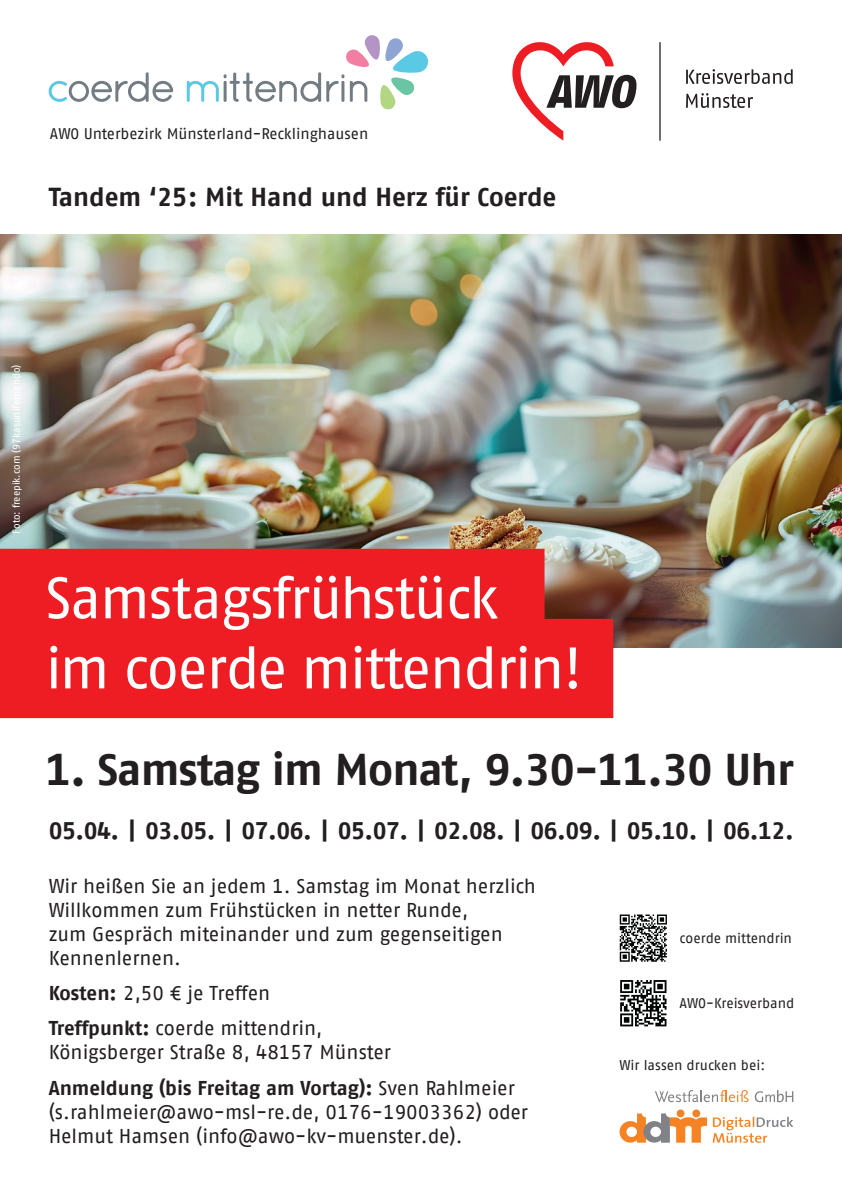
<style>
.page{position:relative;width:842px;height:1191px;background:#fff}
.page>*{position:absolute;margin:0;border:0;box-sizing:border-box;transform-origin:0 0}
.t1{font:58.4px/70px "AWO Fago Office";letter-spacing:-.03em;color:#fff}
.t2{font:700 44.4px "AWO Fago Office";letter-spacing:-.02em;color:#231f20}
.t3{font:700 26px "AWO Fago Office";color:#231f20}
.t4{font:700 24px "AWO Fago Office";letter-spacing:-.02em;color:#231f20}
.t5{font:20px/24px "AWO Fago Office";color:#231f20}
.t6{font:15.4px "AWO Fago Office";color:#231f20}
.t7{font:14px "AWO Fago Office";color:#231f20}
.t8{font:10px "AWO Fago Office";color:#fff}
.s1{color:#ee1d23}
.s2{font-weight:700}
</style>
<div class="page">
<img style="left:0;top:234px;width:842px;height:414px">
<div style="left:0;top:549px;width:544px;height:99px;background:#ee1d23"></div>
<div style="left:0;top:619px;width:613px;height:99px;background:#ee1d23"></div>
<svg style="left:512px;top:42px;width:124px;height:99px"></svg>
<hr style="left:659px;top:42px;width:2px;height:99px;background:#231f20">
<svg style="left:686px;top:93px;width:67px;height:15px"></svg>
<svg style="left:686px;top:69px;width:107px;height:15px"></svg>
<svg style="left:49px;top:35px;width:379px;height:74px"></svg>
<div style="left:677px;top:1109px;width:7px;height:8px;background:#f58324;border-radius:50%"></div>
<div style="left:692px;top:1109px;width:8px;height:8px;background:#f58324;border-radius:50%"></div>
<svg style="left:619px;top:1113px;width:88px;height:29px"></svg>
<svg style="left:713px;top:1116px;width:80px;height:26px"></svg>
<svg style="left:655px;top:1090px;width:93px;height:12px"></svg>
<svg style="left:755px;top:1090px;width:38px;height:12px"></svg>
<svg style="left:619px;top:914px;width:47px;height:48px"></svg>
<svg style="left:620px;top:914px;width:47px;height:47px"></svg>
<svg style="left:620px;top:980px;width:47px;height:47px"></svg>
<svg style="left:620px;top:980px;width:46px;height:46px"></svg>
<p class="t6" style="left:50px;top:125px;width:320px">AWO Unterbezirk Münsterland-Recklinghausen</p>
<h3 class="t3" style="left:49px;top:181px;width:509px">Tandem ‘25: Mit Hand und Herz für Coerde</h3>
<p class="t8" style="left:11px;top:533px;width:170px;rotate:-90deg">Foto: freepik.com (97kasunifernando)</p>
<h1 class="t1" style="left:45px;top:562px;width:568px">Samstagsfrühstück <span class="s1">g </span>im coerde mittendrin!<span class="s1">g</span></h1>
<h2 class="t2" style="left:45px;top:743px;width:750px">1. Samstag im Monat, 9.30-11.30 Uhr</h2>
<p class="t4" style="left:49px;top:816px;width:746px">05.04. | 03.05. | 07.06. | 05.07. | 02.08. | 06.09. | 05.10. | 06.12.</p>
<p class="t5" style="left:49px;top:873px;width:489px">Wir heißen Sie an jedem 1. Samstag im Monat herzlich Willkommen zum Frühstücken in netter Runde,<br>zum Gespräch miteinander und zum gegenseitigen Kennenlernen.</p>
<p class="t5" style="left:49px;top:975px;width:275px;line-height:35.3px"><span class="s2">Kosten:</span> 2,50 € je Treffen<br><span class="s2">Treffpunkt:</span> coerde mittendrin,</p>
<p class="t5" style="left:49px;top:1034px;width:468px;line-height:35.3px">Königsberger Straße 8, 48157 Münster<br><span class="s2">Anmeldung (bis Freitag am Vortag):</span> Sven Rahlmeier</p>
<p class="t5" style="left:49px;top:1099px;width:481px">(s.rahlmeier@awo-msl-re.de, 0176-19003362) oder<br>Helmut Hamsen (info@awo-kv-muenster.de).</p>
<p class="t7" style="left:679px;top:930px;width:114px">coerde mittendrin</p>
<p class="t7" style="left:679px;top:995px;width:117px">AWO-Kreisverband</p>
<p class="t7" style="left:619px;top:1057px;width:147px">Wir lassen drucken bei:</p>
</div>
